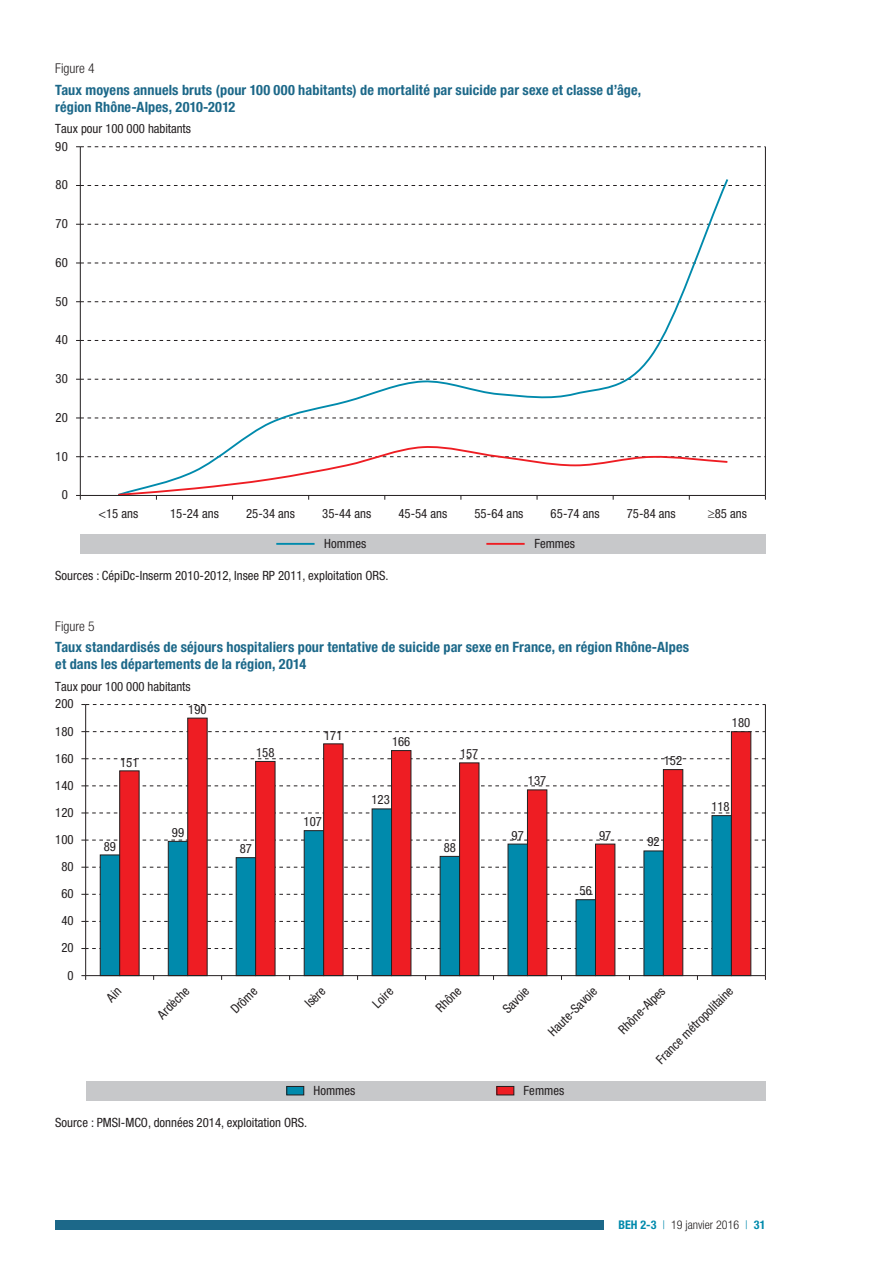
<style>
.page{position:relative;width:893px;height:1263px;background:#fff}
.page>*{position:absolute;margin:0;border:0;box-sizing:border-box;transform-origin:0 0}
.t1{font:700 condensed 14.25px/17.1px "Helvetica Neue LT Std";letter-spacing:.01em;color:#1c6889}
.t2{font:300 condensed 13.5px "Helvetica Neue LT Std";color:#231f20}
.t3{font:condensed 12.75px "Helvetica Neue LT Std";color:#231f20}
.t4{font:300 condensed 12px "Helvetica Neue LT Std";color:#231f20}
.s1{font-family:"Helvetica Neue";font-weight:700;color:#008aac}
.s2{color:#008aac}
</style>
<div class="page">
<div style="left:55px;top:1220px;width:549px;height:10px;background:#1c6889"></div>
<div style="left:80px;top:534px;width:685px;height:20px;background:#c7c8ca"></div>
<svg style="left:76px;top:146px;width:689px;height:1px"></svg>
<svg style="left:76px;top:185px;width:689px;height:1px"></svg>
<svg style="left:76px;top:224px;width:689px;height:1px"></svg>
<svg style="left:76px;top:263px;width:689px;height:1px"></svg>
<svg style="left:76px;top:301px;width:689px;height:1px"></svg>
<svg style="left:76px;top:340px;width:689px;height:1px"></svg>
<svg style="left:76px;top:379px;width:689px;height:1px"></svg>
<svg style="left:76px;top:418px;width:689px;height:1px"></svg>
<svg style="left:116px;top:179px;width:614px;height:265px"></svg>
<svg style="left:76px;top:444px;width:690px;height:56px"></svg>
<hr style="left:486px;top:543px;width:39px;height:2px;background:#ee1d23">
<hr style="left:276px;top:543px;width:39px;height:2px;background:#008aac">
<hr style="left:80px;top:495px;width:685px;height:1px;background:#231f20">
<hr style="left:765px;top:147px;width:1px;height:348px;background:#231f20">
<hr style="left:80px;top:147px;width:1px;height:348px;background:#231f20">
<div style="left:86px;top:1081px;width:679px;height:19px;background:#c7c8ca"></div>
<svg style="left:81px;top:975px;width:5px;height:5px"></svg>
<svg style="left:81px;top:704px;width:684px;height:1px"></svg>
<svg style="left:81px;top:758px;width:684px;height:1px"></svg>
<svg style="left:81px;top:731px;width:684px;height:1px"></svg>
<svg style="left:81px;top:786px;width:684px;height:1px"></svg>
<svg style="left:81px;top:813px;width:684px;height:1px"></svg>
<svg style="left:81px;top:840px;width:684px;height:1px"></svg>
<svg style="left:81px;top:867px;width:684px;height:1px"></svg>
<svg style="left:81px;top:894px;width:684px;height:1px"></svg>
<svg style="left:81px;top:948px;width:684px;height:1px"></svg>
<svg style="left:81px;top:921px;width:684px;height:1px"></svg>
<svg style="left:100px;top:812px;width:19px;height:163px"></svg>
<svg style="left:119px;top:718px;width:632px;height:257px"></svg>
<div style="left:287px;top:1086px;width:17px;height:9px;background:#008aac"></div>
<div style="left:286px;top:1086px;width:18px;height:9px;border:1px solid #231f20"></div>
<div style="left:497px;top:1086px;width:17px;height:9px;background:#ee1d23"></div>
<div style="left:497px;top:1086px;width:17px;height:9px;border:1px solid #231f20"></div>
<hr style="left:85px;top:704px;width:1px;height:272px;background:#231f20">
<hr style="left:765px;top:704px;width:1px;height:272px;background:#231f20">
<hr style="left:86px;top:975px;width:679px;height:1px;background:#231f20">
<p class="t2" style="left:55px;top:61px;width:41px">Figure 4</p>
<p class="t1" style="left:55px;top:81px;width:587px">Taux moyens annuels bruts (pour 100 000 habitants) de mortalité par suicide par sexe et classe d’âge, région Rhône-Alpes, 2010-2012</p>
<p class="t3" style="left:55px;top:121px;width:137px">Taux pour 100 000 habitants</p>
<p class="t3" style="left:55px;top:139px;width:14px">90</p>
<p class="t3" style="left:56px;top:178px;width:14px">80</p>
<p class="t3" style="left:56px;top:216px;width:14px">70</p>
<p class="t3" style="left:56px;top:255px;width:14px">60</p>
<p class="t3" style="left:56px;top:294px;width:14px">50</p>
<p class="t3" style="left:56px;top:332px;width:14px">40</p>
<p class="t3" style="left:56px;top:371px;width:14px">30</p>
<p class="t3" style="left:56px;top:410px;width:14px">20</p>
<p class="t3" style="left:56px;top:449px;width:14px">10</p>
<p class="t3" style="left:62px;top:487px;width:8px">0</p>
<p class="t3" style="left:98px;top:506px;width:41px">&lt;15 ans</p>
<p class="t3" style="left:170px;top:506px;width:50px">15-24 ans</p>
<p class="t3" style="left:246px;top:506px;width:50px">25-34 ans</p>
<p class="t3" style="left:322px;top:506px;width:50px">35-44 ans</p>
<p class="t3" style="left:398px;top:506px;width:50px">45-54 ans</p>
<p class="t3" style="left:474px;top:506px;width:50px">55-64 ans</p>
<p class="t3" style="left:551px;top:506px;width:50px">65-74 ans</p>
<p class="t3" style="left:627px;top:506px;width:50px">75-84 ans</p>
<p class="t3" style="left:708px;top:506px;width:41px">≥85 ans</p>
<p class="t3" style="left:324px;top:536px;width:43px">Hommes</p>
<p class="t3" style="left:534px;top:536px;width:42px">Femmes</p>
<p class="t3" style="left:55px;top:568px;width:335px">Sources : CépiDc-Inserm 2010-2012, Insee RP 2011, exploitation ORS.</p>
<p class="t2" style="left:55px;top:618px;width:41px">Figure 5</p>
<p class="t1" style="left:55px;top:639px;width:635px">Taux standardisés de séjours hospitaliers pour tentative de suicide par sexe en France, en région Rhône-Alpes et dans les départements de la région, 2014</p>
<p class="t3" style="left:55px;top:679px;width:137px">Taux pour 100 000 habitants</p>
<p class="t3" style="left:55px;top:696px;width:20px">200</p>
<p class="t3" style="left:55px;top:724px;width:20px">180</p>
<p class="t3" style="left:55px;top:751px;width:20px">160</p>
<p class="t3" style="left:55px;top:778px;width:20px">140</p>
<p class="t3" style="left:55px;top:805px;width:20px">120</p>
<p class="t3" style="left:55px;top:832px;width:20px">100</p>
<p class="t3" style="left:61px;top:859px;width:14px">80</p>
<p class="t3" style="left:61px;top:886px;width:14px">60</p>
<p class="t3" style="left:61px;top:913px;width:14px">40</p>
<p class="t3" style="left:61px;top:940px;width:14px">20</p>
<p class="t3" style="left:68px;top:968px;width:8px">0</p>
<p class="t3" style="left:120px;top:755px;width:20px">151</p>
<p class="t3" style="left:104px;top:839px;width:14px">89</p>
<p class="t3" style="left:188px;top:702px;width:20px">190</p>
<p class="t3" style="left:172px;top:825px;width:14px">99</p>
<p class="t3" style="left:256px;top:745px;width:20px">158</p>
<p class="t3" style="left:240px;top:841px;width:14px">87</p>
<p class="t3" style="left:324px;top:728px;width:20px">171</p>
<p class="t3" style="left:304px;top:814px;width:20px">107</p>
<p class="t3" style="left:392px;top:734px;width:20px">166</p>
<p class="t3" style="left:371px;top:792px;width:20px">123</p>
<p class="t3" style="left:460px;top:746px;width:20px">157</p>
<p class="t3" style="left:444px;top:840px;width:14px">88</p>
<p class="t3" style="left:528px;top:774px;width:20px">137</p>
<p class="t3" style="left:512px;top:828px;width:14px">97</p>
<p class="t3" style="left:599px;top:828px;width:14px">97</p>
<p class="t3" style="left:580px;top:883px;width:14px">56</p>
<p class="t3" style="left:664px;top:753px;width:20px">152</p>
<p class="t3" style="left:647px;top:834px;width:14px">92</p>
<p class="t3" style="left:732px;top:715px;width:20px">180</p>
<p class="t3" style="left:711px;top:799px;width:20px">118</p>
<p class="t3" style="left:154px;top:1011px;width:40px;rotate:-45deg">Ardèche</p>
<p class="t3" style="left:228px;top:1006px;width:33px;rotate:-45deg">Drôme</p>
<p class="t3" style="left:302px;top:1000px;width:24px;rotate:-45deg">Isère</p>
<p class="t3" style="left:369px;top:1000px;width:25px;rotate:-45deg">Loire</p>
<p class="t3" style="left:433px;top:1005px;width:31px;rotate:-45deg">Rhône</p>
<p class="t3" style="left:500px;top:1006px;width:33px;rotate:-45deg">Savoie</p>
<p class="t3" style="left:545px;top:1028px;width:65px;rotate:-45deg">Haute-Savoie</p>
<p class="t3" style="left:615px;top:1026px;width:62px;rotate:-45deg">Rhône-Alpes</p>
<p class="t3" style="left:653px;top:1056px;width:104px;rotate:-45deg">France métropolitaine</p>
<p class="t3" style="left:313px;top:1083px;width:43px">Hommes</p>
<p class="t3" style="left:524px;top:1083px;width:42px">Femmes</p>
<p class="t3" style="left:55px;top:1115px;width:253px">Source : PMSI-MCO, données 2014, exploitation ORS.</p>
<p class="t4" style="left:618px;top:1218px;width:148px"><span class="s1">BEH 2-3</span> <span class="s2">|</span> 19 janvier 2016 <span class="s2">|</span> <span class="s1">31</span></p>
</div>
